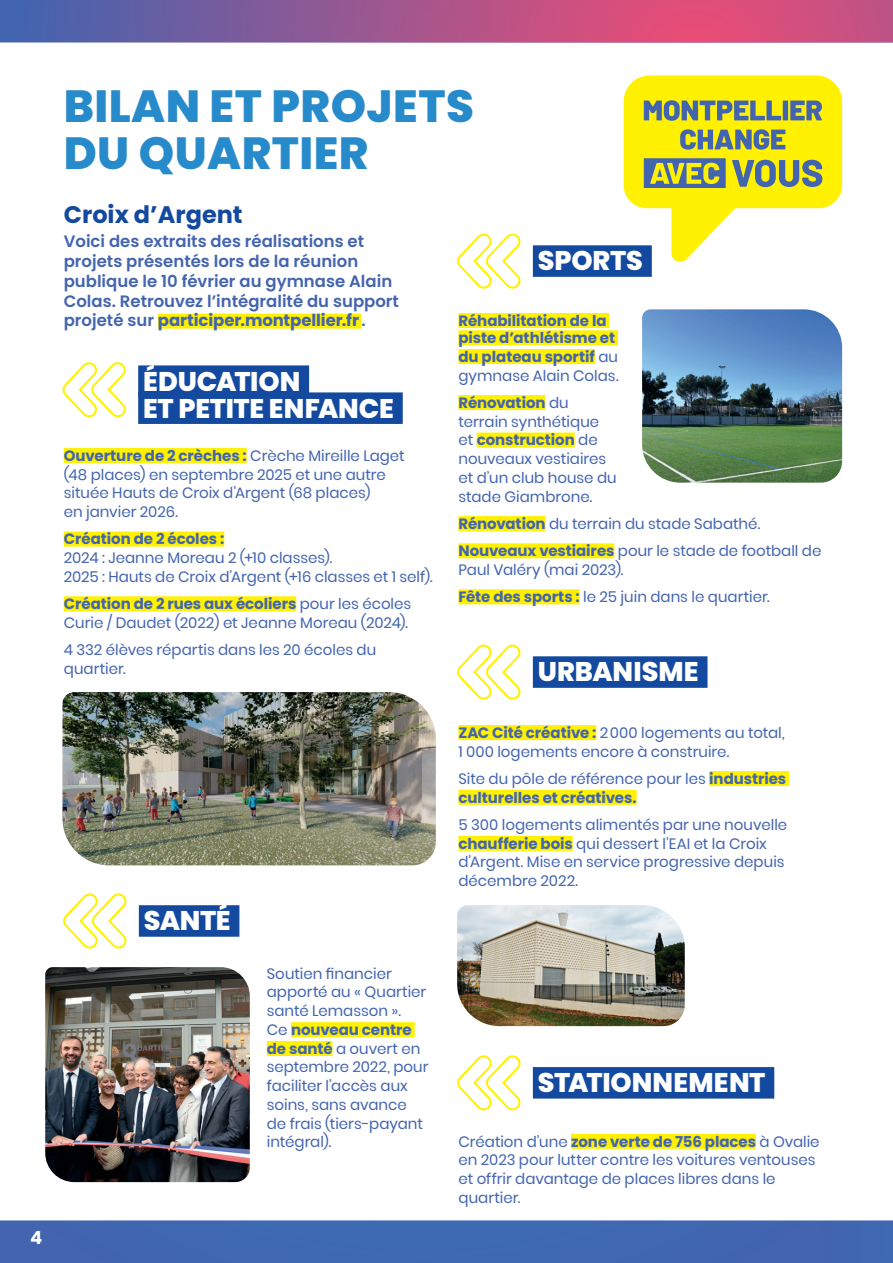
<style>
.page{position:relative;width:893px;height:1263px;background:#fff}
.page>*{position:absolute;margin:0;border:0;box-sizing:border-box;transform-origin:0 0}
.t1{font:800 45px/46.5px "Poppins";letter-spacing:.01em;color:#268acb}
.t2{font:800 27px "Poppins";letter-spacing:-.01em;color:#fff}
.t3{font:700 24px "Poppins";color:#13499f}
.t4{font:700 18px "Poppins";color:#fff}
.t5{font:600 16.5px/19.8px "Poppins";color:#4364af}
.texte{font:15px/18.8px "Poppins";color:#4364af}
.texte-2{font:700 15px/17.2px "Poppins";letter-spacing:-.005em;color:#4364af}
.s1{font-weight:700}
.s2{font-weight:400}
</style>
<div class="page">
<div style="left:0;top:1220px;width:893px;height:43px;background:#4067b1"></div>
<svg style="left:0;top:0;width:893px;height:43px;background:#a3578e"></svg>
<div style="left:158px;top:314px;width:203px;height:15px;background:#fff101"></div>
<div style="left:64px;top:448px;width:183px;height:15px;background:#fff101"></div>
<div style="left:64px;top:531px;width:160px;height:15px;background:#fff101"></div>
<div style="left:64px;top:596px;width:232px;height:15px;background:#fff101"></div>
<div style="left:138px;top:365px;width:171px;height:32px;background:#13499f"></div>
<div style="left:138px;top:392px;width:265px;height:32px;background:#13499f"></div>
<svg style="left:62px;top:362px;width:64px;height:56px"></svg>
<div style="left:458px;top:313px;width:151px;height:15px;background:#fff101"></div>
<div style="left:458px;top:330px;width:160px;height:15px;background:#fff101"></div>
<div style="left:458px;top:349px;width:137px;height:15px;background:#fff101"></div>
<div style="left:458px;top:395px;width:87px;height:15px;background:#fff101"></div>
<div style="left:477px;top:433px;width:98px;height:15px;background:#fff101"></div>
<div style="left:458px;top:516px;width:87px;height:15px;background:#fff101"></div>
<div style="left:458px;top:543px;width:156px;height:15px;background:#fff101"></div>
<div style="left:458px;top:589px;width:122px;height:15px;background:#fff101"></div>
<div style="left:533px;top:245px;width:119px;height:32px;background:#13499f"></div>
<svg style="left:457px;top:233px;width:64px;height:56px"></svg>
<div style="left:458px;top:725px;width:138px;height:15px;background:#fff101"></div>
<div style="left:709px;top:771px;width:80px;height:15px;background:#fff101"></div>
<div style="left:458px;top:790px;width:179px;height:15px;background:#fff101"></div>
<div style="left:458px;top:836px;width:115px;height:15px;background:#fff101"></div>
<div style="left:533px;top:656px;width:174px;height:32px;background:#13499f"></div>
<svg style="left:457px;top:644px;width:64px;height:56px"></svg>
<div style="left:291px;top:1022px;width:124px;height:15px;background:#fff101"></div>
<div style="left:267px;top:1041px;width:65px;height:15px;background:#fff101"></div>
<div style="left:139px;top:905px;width:100px;height:32px;background:#13499f"></div>
<svg style="left:63px;top:893px;width:64px;height:56px"></svg>
<div style="left:571px;top:1134px;width:185px;height:15px;background:#fff101"></div>
<div style="left:533px;top:1067px;width:241px;height:31px;background:#13499f"></div>
<svg style="left:457px;top:1055px;width:64px;height:56px"></svg>
<svg style="left:624px;top:75px;width:218px;height:190px"></svg>
<img style="left:642px;top:309px;width:200px;height:174px">
<img style="left:62px;top:692px;width:374px;height:173px">
<img style="left:457px;top:905px;width:228px;height:121px">
<img style="left:45px;top:967px;width:205px;height:215px">
<p class="t4" style="left:30px;top:1227px;width:14px">4</p>
<p class="t1" style="left:64px;top:83px;width:412px">BILAN ET PROJETS<br>DU QUARTIER</p>
<p class="t3" style="left:64px;top:201px;width:180px">Croix d’Argent</p>
<p class="t5" style="left:64px;top:232px;width:337px">Voici des extraits des réalisations et projets présentés lors de la réunion publique le 10 février au gymnase Alain Colas. Retrouvez l’intégralité du support projeté sur <span class="s1">participer.montpellier.fr</span> .</p>
<p class="t2" style="left:538px;top:245px;width:107px">SPORTS</p>
<p class="texte-2" style="left:458px;top:312px;width:158px">Réhabilitation de la piste d’athlétisme et</p>
<p class="texte" style="left:458px;top:347px;width:162px"><span class="s1">du plateau sportif</span> au gymnase Alain Colas.</p>
<p class="texte" style="left:458px;top:393px;width:160px"><span class="s1">Rénovation</span> du terrain synthétique et <span class="s1">construction</span> de nouveaux vestiaires et d’un club house du stade Giambrone.</p>
<p class="texte" style="left:458px;top:514px;width:303px"><span class="s1">Rénovation</span> du terrain du stade Sabathé.</p>
<p class="texte" style="left:458px;top:541px;width:364px"><span class="s1">Nouveaux vestiaires</span> pour le stade de football de<br>Paul Valéry (mai 2023).</p>
<p class="texte" style="left:458px;top:587px;width:313px"><span class="s1">Fête des sports :</span> le 25 juin dans le quartier.</p>
<p class="t2" style="left:143px;top:365px;width:159px">ÉDUCATION</p>
<p class="t2" style="left:143px;top:392px;width:252px">ET PETITE ENFANCE</p>
<p class="texte" style="left:64px;top:446px;width:342px"><span class="s1">Ouverture de 2 crèches :</span> Crèche Mireille Laget (48 places) en septembre 2025 et une autre située Hauts de Croix d’Argent (68 places)<br>en janvier 2026.</p>
<p class="texte" style="left:64px;top:530px;width:370px"><span class="s1">Création de 2 écoles :<br></span>2024 : Jeanne Moreau 2 (+10 classes).<br>2025 : Hauts de Croix d’Argent (+16 classes et 1 self).</p>
<p class="texte" style="left:64px;top:594px;width:349px"><span class="s1">Création de 2 rues aux écoliers</span> pour les écoles<br>Curie / Daudet (2022) et Jeanne Moreau (2024).</p>
<p class="texte" style="left:64px;top:640px;width:314px">4 332 élèves répartis dans les 20 écoles du quartier.</p>
<p class="t2" style="left:538px;top:656px;width:162px">URBANISME</p>
<p class="t2" style="left:144px;top:905px;width:88px">SANTÉ</p>
<p class="texte" style="left:458px;top:723px;width:328px"><span class="s1">ZAC Cité créative :</span> 2000 logements au total,<br>1 000 logements encore à construire.</p>
<p class="texte-2" style="left:458px;top:769px;width:329px;line-height:18.8px"><span class="s2">Site du pôle de référence pour les</span> industries culturelles et créatives.</p>
<p class="texte" style="left:458px;top:815px;width:330px">5 300 logements alimentés par une nouvelle <span class="s1">chaufferie bois</span> qui dessert l’EAI et la Croix d’Argent. Mise en service progressive depuis décembre 2022.</p>
<p class="texte" style="left:267px;top:964px;width:163px">Soutien financier apporté au « Quartier santé Lemasson ».<br>Ce <span class="s1">nouveau centre de santé</span> a ouvert en septembre 2022, pour faciliter l’accès aux soins, sans avance de frais (tiers-payant intégral).</p>
<p class="t2" style="left:538px;top:1067px;width:229px">STATIONNEMENT</p>
<p class="texte" style="left:458px;top:1132px;width:363px">Création d’une <span class="s1">zone verte de 756 places</span> à Ovalie en 2023 pour lutter contre les voitures ventouses et offrir davantage de places libres dans le quartier.</p>
</div>
